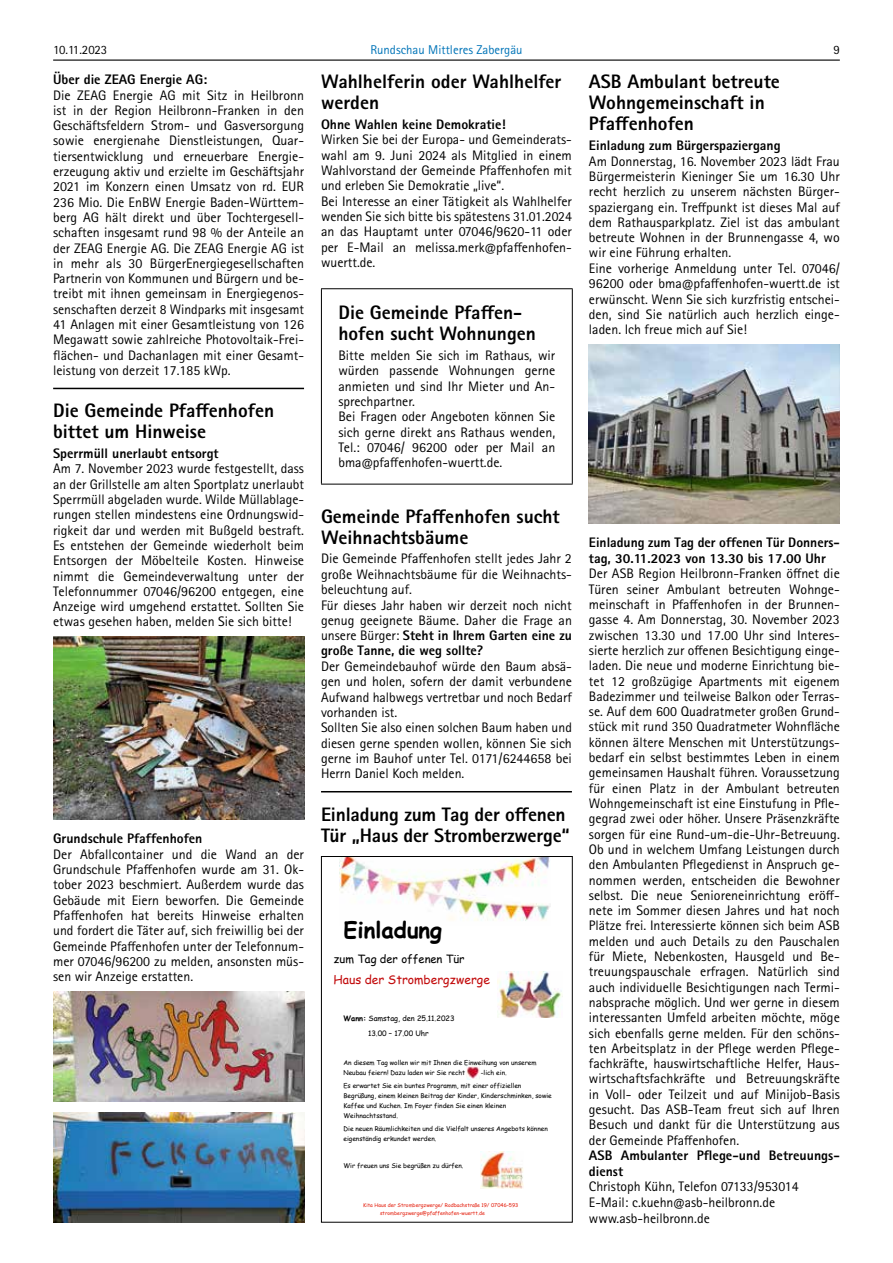
<style>
.page{position:relative;width:893px;height:1263px;background:#fff}
.page>*{position:absolute;margin:0;border:0;box-sizing:border-box;transform-origin:0 0}
.t1{font:700 22.35px "Comic Sans MS";color:#000}
.t2{font:800 19.5px/21px "Rotis Sans Serif W1 G";color:#000}
.t3{font:13.8px/15.3px "Rotis Sans Serif W1 G";color:#000}
.t4{font:800 13.8px/15.3px "Rotis Sans Serif W1 G";color:#000}
.t5{font:12.75px "Rotis Sans Serif W1 G";color:#0074b8}
.t6{font:12.75px "Rotis Sans Serif W1 G";letter-spacing:-.02em;color:#000}
.t7{font:12.15px "Comic Sans MS";color:#c20b0c}
.t8{font:11.1px "Comic Sans MS";color:#000}
.t9{font:7.35px/14.9px "Comic Sans MS";color:#000;text-align:center}
.t10{font:6.6px/9.8px "Comic Sans MS";color:#000}
.t11{font:5.1px/7.6px "Comic Sans MS";color:#e42110}
.s1{font-weight:800}
.s2{font-weight:700}
</style>
<div class="page">
<hr style="left:53px;top:60px;width:787px;height:1px;background:#000">
<hr style="left:53px;top:388px;width:251px;height:1px;background:#000">
<img style="left:53px;top:637px;width:251px;height:182px">
<img style="left:53px;top:991px;width:251px;height:111px">
<img style="left:53px;top:1112px;width:251px;height:110px">
<hr style="left:321px;top:791px;width:251px;height:1px;background:#000">
<hr style="left:321px;top:288px;width:252px;height:1px;background:#000">
<hr style="left:321px;top:289px;width:1px;height:195px;background:#000">
<hr style="left:572px;top:289px;width:1px;height:195px;background:#000">
<hr style="left:321px;top:484px;width:252px;height:1px;background:#000">
<img style="left:466px;top:1066px;width:14px;height:13px">
<img style="left:339px;top:858px;width:211px;height:63px">
<img style="left:498px;top:971px;width:64px;height:47px">
<img style="left:480px;top:1152px;width:44px;height:36px">
<div style="left:321px;top:856px;width:252px;height:366px;border:1px solid #000"></div>
<img style="left:589px;top:345px;width:251px;height:178px">
<p class="t6" style="left:53px;top:42px;width:56px">10.11.2023</p>
<p class="t5" style="left:370px;top:42px;width:154px">Rundschau Mittleres Zabergäu</p>
<p class="t6" style="left:833px;top:42px;width:8px">9</p>
<p class="t4" style="left:53px;top:72px;width:156px">Über die ZEAG Energie AG:</p>
<p class="t3" style="left:53px;top:87px;width:252px;text-align:justify">Die ZEAG Energie AG mit Sitz in Heilbronn ist in der Region Heilbronn-Franken in den Geschäftsfeldern Strom- und Gasversorgung sowie energienahe Dienstleistungen, Quar&shy;tiersentwicklung und erneuerbare Energie&shy;erzeugung aktiv und erzielte im Geschäftsjahr 2021 im Konzern einen Umsatz von rd. EUR 236 Mio. Die EnBW Energie Baden-Württem&shy;berg AG hält direkt und über Tochtergesell&shy;schaften insgesamt rund 98 % der Anteile an der ZEAG Energie AG. Die ZEAG Energie AG ist in mehr als 30 BürgerEnergiegesellschaften Partnerin von Kommunen und Bürgern und be&shy;treibt mit ihnen gemeinsam in Energiegenos&shy;senschaften derzeit 8 Windparks mit insgesamt 41 Anlagen mit einer Gesamtleistung von 126<br>Megawatt sowie zahlreiche Photovoltaik-Frei&shy;flächen- und Dachanlagen mit einer Gesamt&shy;leistung von derzeit 17.185 kWp.</p>
<h2 class="t2" style="left:53px;top:400px;width:223px">Die Gemeinde Pfaffenhofen bittet um Hinweise</h2>
<p class="t4" style="left:53px;top:445px;width:167px">Sperrmüll unerlaubt entsorgt</p>
<p class="t3" style="left:53px;top:461px;width:252px;text-align:justify">Am 7. November 2023 wurde festgestellt, dass an der Grillstelle am alten Sportplatz unerlaubt Sperrmüll abgeladen wurde. Wilde Müllablage&shy;rungen stellen mindestens eine Ordnungswid&shy;rigkeit dar und werden mit Bußgeld bestraft.<br>Es entstehen der Gemeinde wiederholt beim Entsorgen der Möbelteile Kosten. Hinweise nimmt die Gemeindeverwaltung unter der Telefonnummer 07046/96200 entgegen, eine Anzeige wird umgehend erstattet. Sollten Sie etwas gesehen haben, melden Sie sich bitte!</p>
<h2 class="t2" style="left:321px;top:71px;width:242px">Wahlhelferin oder Wahlhelfer werden</h2>
<p class="t4" style="left:321px;top:116px;width:186px">Ohne Wahlen keine Demokratie!</p>
<p class="t3" style="left:321px;top:132px;width:252px">Wirken Sie bei der Europa- und Gemeinderats&shy;wahl am 9. Juni 2024 als Mitglied in einem Wahlvorstand der Gemeinde Pfaffenhofen mit und erleben Sie Demokratie „live“.<br>Bei Interesse an einer Tätigkeit als Wahlhelfer wenden Sie sich bitte bis spätestens 31.01.2024 an das Hauptamt unter 07046/9620-11 oder per E-Mail an melissa.merk@pfaffenhofen&shy;wuertt.de.</p>
<h2 class="t2" style="left:338px;top:302px;width:199px">Die Gemeinde Pfaffen&shy;hofen sucht Wohnungen</h2>
<p class="t3" style="left:338px;top:348px;width:218px">Bitte melden Sie sich im Rathaus, wir würden passende Wohnungen gerne anmieten und sind Ihr Mieter und An&shy;sprechpartner.<br>Bei Fragen oder Angeboten können Sie sich gerne direkt ans Rathaus wenden,<br>Tel.: 07046/ 96200 oder per Mail an bma@pfaffenhofen-wuertt.de.</p>
<h2 class="t2" style="left:321px;top:505px;width:240px">Gemeinde Pfaffenhofen sucht<br>Weihnachtsbäume</h2>
<p class="t3" style="left:321px;top:551px;width:252px">Die Gemeinde Pfaffenhofen stellt jedes Jahr 2 große Weihnachtsbäume für die Weihnachts&shy;beleuchtung auf.<br>Für dieses Jahr haben wir derzeit noch nicht genug geeignete Bäume. Daher die Frage an unsere Bürger: <span class="s1">Steht in Ihrem Garten eine zu große Tanne, die weg sollte?</span></p>
<p class="t3" style="left:321px;top:659px;width:252px">Der Gemeindebauhof würde den Baum absä&shy;gen und holen, sofern der damit verbundene Aufwand halbwegs vertretbar und noch Bedarf vorhanden ist.<br>Sollten Sie also einen solchen Baum haben und diesen gerne spenden wollen, können Sie sich gerne im Bauhof unter Tel. 0171/6244658 bei Herrn Daniel Koch melden.</p>
<h2 class="t2" style="left:321px;top:803px;width:250px">Einladung zum Tag der offenen<br>Tür „Haus der Stromberzwerge“</h2>
<h2 class="t2" style="left:589px;top:71px;width:193px">ASB Ambulant betreute<br>Wohngemeinschaft in<br>Pfaffenhofen</h2>
<p class="t4" style="left:589px;top:137px;width:193px">Einladung zum Bürgerspaziergang</p>
<p class="t3" style="left:589px;top:153px;width:252px">Am Donnerstag, 16. November 2023 lädt Frau Bürgermeisterin Kieninger Sie um 16.30 Uhr recht herzlich zu unserem nächsten Bürger&shy;spaziergang ein. Treffpunkt ist dieses Mal auf dem Rathausparkplatz. Ziel ist das ambulant betreute Wohnen in der Brunnengasse 4, wo wir eine Führung erhalten.<br>Eine vorherige Anmeldung unter Tel. 07046/ 96200 oder bma@pfaffenhofen-wuertt.de ist erwünscht. Wenn Sie sich kurzfristig entschei&shy;den, sind Sie natürlich auch herzlich einge&shy;laden. Ich freue mich auf Sie!</p>
<p class="t4" style="left:589px;top:535px;width:252px">Einladung zum Tag der offenen Tür Donners&shy;tag, 30.11.2023 von 13.30 bis 17.00 Uhr</p>
<p class="t3" style="left:589px;top:566px;width:252px;text-align:justify">Der ASB Region Heilbronn-Franken öffnet die Türen seiner Ambulant betreuten Wohnge&shy;meinschaft in Pfaffenhofen in der Brunnen&shy;gasse 4. Am Donnerstag, 30. November 2023 zwischen 13.30 und 17.00 Uhr sind Interes&shy;sierte herzlich zur offenen Besichtigung einge&shy;laden. Die neue und moderne Einrichtung bie&shy;tet 12 großzügige Apartments mit eigenem Badezimmer und teilweise Balkon oder Terras&shy;se. Auf dem 600 Quadratmeter großen Grund&shy;stück mit rund 350 Quadratmeter Wohnfläche können ältere Menschen mit Unterstützungs&shy;bedarf ein selbst bestimmtes Leben in einem gemeinsamen Haushalt führen. Voraussetzung für einen Platz in der Ambulant betreuten Wohngemeinschaft ist eine Einstufung in Pfle&shy;gegrad zwei oder höher. Unsere Präsenzkräfte sorgen für eine Rund-um-die-Uhr-Betreuung.<br>Ob und in welchem Umfang Leistungen durch den Ambulanten Pflegedienst in Anspruch ge&shy;nommen werden, entscheiden die Bewohner selbst. Die neue Senioreneinrichtung eröff&shy;nete im Sommer diesen Jahres und hat noch Plätze frei. Interessierte können sich beim ASB melden und auch Details zu den Pauschalen für Miete, Nebenkosten, Hausgeld und Be&shy;treuungspauschale erfragen. Natürlich sind auch individuelle Besichtigungen nach Termi&shy;nabsprache möglich. Und wer gerne in diesem interessanten Umfeld arbeiten möchte, möge sich ebenfalls gerne melden. Für den schöns&shy;ten Arbeitsplatz in der Pflege werden Pflege&shy;fachkräfte, hauswirtschaftliche Helfer, Haus&shy;wirtschaftsfachkräfte und Betreuungskräfte in Voll- oder Teilzeit und auf Minijob-Basis gesucht. Das ASB-Team freut sich auf Ihren Besuch und dankt für die Unterstützung aus der Gemeinde Pfaffenhofen.</p>
<p class="t4" style="left:589px;top:1148px;width:252px">ASB Ambulanter Pflege-und Betreuungs&shy;dienst</p>
<p class="t3" style="left:589px;top:1179px;width:211px">Christoph Kühn, Telefon 07133/953014<br>E-Mail: c.kuehn@asb-heilbronn.de www.asb-heilbronn.de</p>
<p class="t4" style="left:53px;top:831px;width:151px">Grundschule Pfaffenhofen</p>
<p class="t3" style="left:53px;top:846px;width:252px;text-align:justify">Der Abfallcontainer und die Wand an der Grundschule Pfaffenhofen wurde am 31. Ok&shy;tober 2023 beschmiert. Außerdem wurde das Gebäude mit Eiern beworfen. Die Gemeinde Pfaffenhofen hat bereits Hinweise erhalten und fordert die Täter auf, sich freiwillig bei der Gemeinde Pfaffenhofen unter der Telefonnum&shy;mer 07046/96200 zu melden, ansonsten müs&shy;sen wir Anzeige erstatten.</p>
<h1 class="t1" style="left:343px;top:913px;width:100px">Einladung</h1>
<p class="t8" style="left:334px;top:950px;width:133px">zum Tag der offenen Tür</p>
<p class="t7" style="left:334px;top:971px;width:158px">Haus der Strombergzwerge</p>
<p class="t9" style="left:343px;top:1011px;width:113px"><span class="s2">Wann:</span> Samstag, den 25.11.2023<br>13.00 – 17.00 Uhr</p>
<p class="t10" style="left:343px;top:1057px;width:195px">An diesem Tag wollen wir mit Ihnen die Einweihung von unserem<br>Neubau feiern! Dazu laden wir Sie recht</p>
<p class="t10" style="left:343px;top:1065px;width:179px;line-height:13.5px;text-indent:137px">-lich ein.<br>Es erwartet Sie ein buntes Programm, mit einer offiziellen</p>
<p class="t10" style="left:343px;top:1091px;width:210px">Begrüßung, einem kleinen Beitrag der Kinder, Kinderschminken, sowie<br>Kaffee und Kuchen. Im Foyer finden Sie einen kleinen<br>Weihnachtsstand.</p>
<p class="t10" style="left:343px;top:1124px;width:206px">Die neuen Räumlichkeiten und die Vielfalt unseres Angebots können eigenständig erkundet werden.</p>
<p class="t10" style="left:343px;top:1160px;width:122px">Wir freuen uns Sie begrüßen zu dürfen.</p>
<p class="t11" style="left:380px;top:1201px;width:140px;text-indent:-17px">Kita Haus der Strombergzwerge/ Rodbachstraße 19/ 07046-593 strombergzwerge@pfaffenhofen-wuertt.de</p>
</div>
